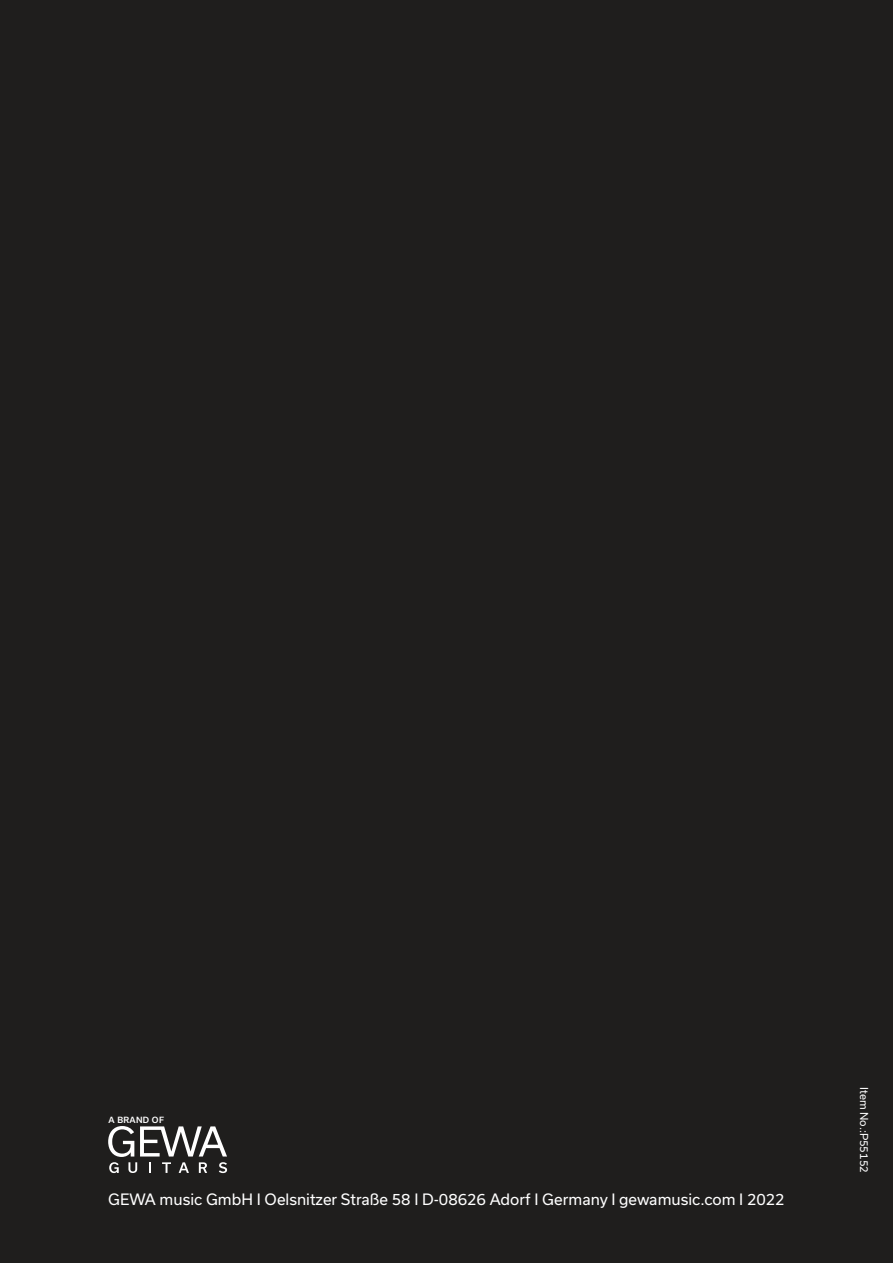
<style>
.page{position:relative;width:893px;height:1263px;background:#1f1e1d}
.page>*{position:absolute;margin:0;border:0;box-sizing:border-box;transform-origin:0 0}
.t1{font:15px "Usual";color:#fff}
.t2{font:10.5px "Usual";color:#fff}
.t3{font:500 8.25px "Usual";letter-spacing:.035em;color:#fff}
</style>
<div class="page">
<svg style="left:108px;top:1126px;width:119px;height:47px"></svg>
<p class="t3" style="left:108px;top:1115px;width:57px">A BRAND OF</p>
<p class="t1" style="left:108px;top:1190px;width:678px">GEWA music GmbH I Oelsnitzer Straße 58 I D-08626 Adorf I Germany I gewamusic.com I 2022</p>
<p class="t2" style="left:870px;top:1087px;width:87px;rotate:90deg">Item No.:P55152</p>
</div>
